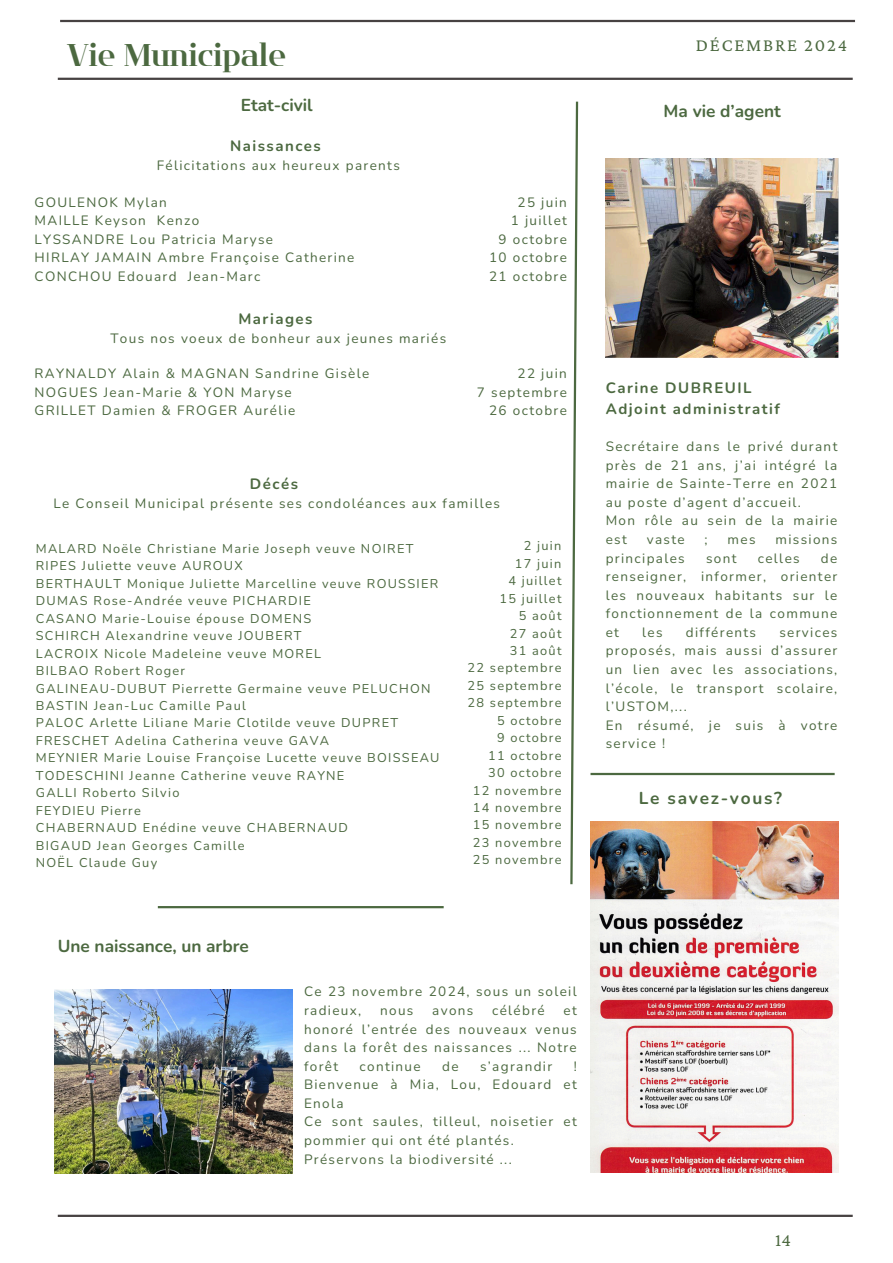
<style>
.page{position:relative;width:893px;height:1263px;background:#fff}
.page>*{position:absolute;margin:0;border:0;box-sizing:border-box;transform-origin:0 0}
.t1{font:31.35px "Flatory Serif 700";color:#4c6940}
.t2{font:18.75px "Crimson Pro";color:#4c6940}
.t3{font:18.38px "Crimson Pro";letter-spacing:.1em;color:#4c6940}
.t4{font:700 17.25px "Nunito";color:#4c6940}
.t5{font:700 17.25px "Nunito";letter-spacing:.1em;color:#4c6940}
.t6{font:700 15px/20.9px "Nunito";letter-spacing:.1em;color:#4c6940}
.t7{font:13.5px/18.6px "Nunito";letter-spacing:.1em;color:#4c6940}
.t8{font:12.75px "Nunito";letter-spacing:.1em;color:#4c6940}
</style>
<div class="page">
<hr style="left:58px;top:78px;width:794px;height:2px;background:#474242">
<hr style="left:58px;top:1215px;width:794px;height:2px;background:#474242">
<hr style="left:60px;top:20px;width:795px;height:2px;background:#474242">
<img style="left:54px;top:989px;width:239px;height:184px">
<svg style="left:570px;top:101px;width:9px;height:784px"></svg>
<img style="left:606px;top:159px;width:232px;height:199px">
<img style="left:590px;top:821px;width:248px;height:351px">
<hr style="left:158px;top:906px;width:286px;height:2px;background:#4c6940">
<hr style="left:590px;top:773px;width:244px;height:2px;background:#4c6940">
<h5 class="t1" style="left:67px;top:37px;width:221px">Vie Municipale</h5>
<h5 class="t3" style="left:696px;top:35px;width:153px">DÉCEMBRE 2024</h5>
<h1 class="t4" style="left:241px;top:93px;width:73px">Etat-civil</h1>
<h2 class="t6" style="left:230px;top:136px;width:92px">Naissances</h2>
<h2 class="t7" style="left:157px;top:157px;width:244px">Félicitations aux heureux parents</h2>
<p class="t7" style="left:35px;top:193px;width:321px">GOULENOK Mylan<br>MAILLE Keyson Kenzo<br>LYSSANDRE Lou Patricia Maryse<br>HIRLAY JAMAIN Ambre Françoise Catherine<br>CONCHOU Edouard Jean-Marc</p>
<p class="t7" style="left:489px;top:193px;width:79px;text-align:right">25 juin<br>1 juillet<br>9 octobre<br>10 octobre<br>21 octobre</p>
<p class="t6" style="left:238px;top:309px;width:76px">Mariages</p>
<p class="t7" style="left:110px;top:330px;width:337px">Tous nos voeux de bonheur aux jeunes mariés</p>
<p class="t7" style="left:35px;top:364px;width:336px">RAYNALDY Alain &amp; MAGNAN Sandrine Gisèle<br>NOGUES Jean-Marie &amp; YON Maryse<br>GRILLET Damien &amp; FROGER Aurélie</p>
<p class="t7" style="left:477px;top:364px;width:91px;text-align:right">22 juin<br>7 septembre<br>26 octobre</p>
<h3 class="t6" style="left:250px;top:473px;width:50px">Décés</h3>
<h3 class="t7" style="left:54px;top:494px;width:448px">Le Conseil Municipal présente ses condoléances aux familles</h3>
<p class="t8" style="left:36px;top:540px;width:379px">MALARD Noële Christiane Marie Joseph veuve NOIRET</p>
<p class="t8" style="left:36px;top:558px;width:208px">RIPES Juliette veuve AUROUX</p>
<p class="t8" style="left:36px;top:575px;width:404px">BERTHAULT Monique Juliette Marcelline veuve ROUSSIER</p>
<p class="t8" style="left:36px;top:592px;width:276px">DUMAS Rose-Andrée veuve PICHARDIE</p>
<p class="t8" style="left:36px;top:610px;width:277px">CASANO Marie-Louise épouse DOMENS</p>
<p class="t8" style="left:36px;top:627px;width:267px">SCHIRCH Alexandrine veuve JOUBERT</p>
<p class="t8" style="left:36px;top:645px;width:287px">LACROIX Nicole Madeleine veuve MOREL</p>
<p class="t8" style="left:36px;top:662px;width:151px">BILBAO Robert Roger</p>
<p class="t8" style="left:36px;top:680px;width:396px">GALINEAU-DUBUT Pierrette Germaine veuve PELUCHON</p>
<p class="t8" style="left:36px;top:697px;width:211px">BASTIN Jean-Luc Camille Paul</p>
<p class="t8" style="left:36px;top:714px;width:364px">PALOC Arlette Liliane Marie Clotilde veuve DUPRET</p>
<p class="t8" style="left:36px;top:732px;width:295px">FRESCHET Adelina Catherina veuve GAVA</p>
<p class="t8" style="left:36px;top:749px;width:405px">MEYNIER Marie Louise Françoise Lucette veuve BOISSEAU</p>
<p class="t8" style="left:36px;top:767px;width:310px">TODESCHINI Jeanne Catherine veuve RAYNE</p>
<p class="t8" style="left:36px;top:784px;width:145px">GALLI Roberto Silvio</p>
<p class="t8" style="left:36px;top:802px;width:107px">FEYDIEU Pierre</p>
<p class="t8" style="left:36px;top:819px;width:314px">CHABERNAUD Enédine veuve CHABERNAUD</p>
<p class="t8" style="left:36px;top:837px;width:210px">BIGAUD Jean Georges Camille</p>
<p class="t8" style="left:36px;top:854px;width:123px">NOËL Claude Guy</p>
<h5 class="t4" style="left:58px;top:935px;width:192px">Une naissance, un arbre</h5>
<p class="t8" style="left:524px;top:537px;width:39px">2 juin</p>
<p class="t8" style="left:515px;top:555px;width:48px">17 juin</p>
<p class="t8" style="left:508px;top:572px;width:55px">4 juillet</p>
<p class="t8" style="left:499px;top:590px;width:63px">15 juillet</p>
<p class="t8" style="left:519px;top:607px;width:44px">5 août</p>
<p class="t8" style="left:510px;top:625px;width:53px">27 août</p>
<p class="t8" style="left:510px;top:642px;width:53px">31 août</p>
<p class="t8" style="left:467px;top:660px;width:95px">22 septembre</p>
<p class="t8" style="left:467px;top:677px;width:95px">25 septembre</p>
<p class="t8" style="left:467px;top:694px;width:95px">28 septembre</p>
<p class="t8" style="left:497px;top:712px;width:66px">5 octobre</p>
<p class="t8" style="left:497px;top:729px;width:66px">9 octobre</p>
<p class="t8" style="left:488px;top:747px;width:75px">11 octobre</p>
<p class="t8" style="left:488px;top:764px;width:75px">30 octobre</p>
<p class="t8" style="left:473px;top:782px;width:90px">12 novembre</p>
<p class="t8" style="left:473px;top:799px;width:90px">14 novembre</p>
<p class="t8" style="left:473px;top:816px;width:90px">15 novembre</p>
<h3 class="t8" style="left:473px;top:834px;width:90px">23 novembre</h3>
<p class="t8" style="left:473px;top:851px;width:90px">25 novembre</p>
<h5 class="t7" style="left:304px;top:983px;width:274px">Ce 23 novembre 2024, sous un soleil radieux,</h5>
<h5 class="t7" style="left:380px;top:1001px;width:35px">nous</h5>
<h5 class="t7" style="left:432px;top:1001px;width:43px">avons</h5>
<h5 class="t7" style="left:492px;top:1001px;width:54px">célébré</h5>
<h5 class="t7" style="left:304px;top:1001px;width:274px;text-align:justify;text-indent:259px">et honoré l’entrée des nouveaux venus dans la forêt des naissances ... Notre forêt</h5>
<h5 class="t7" style="left:304px;top:1057px;width:274px;text-indent:270px">!<br>Bienvenue à Mia, Lou, Edouard et<br>Enola<br>Ce sont saules, tilleul, noisetier et pommier qui ont été plantés.<br>Préservons la biodiversité ...</h5>
<h5 class="t7" style="left:359px;top:1057px;width:63px">continue</h5>
<h5 class="t7" style="left:442px;top:1057px;width:18px">de</h5>
<h5 class="t7" style="left:480px;top:1057px;width:74px">s’agrandir</h5>
<h5 class="t4" style="left:663px;top:100px;width:119px">Ma vie d’agent</h5>
<h5 class="t6" style="left:606px;top:377px;width:176px">Carine DUBREUIL<br>Adjoint administratif</h5>
<h5 class="t7" style="left:606px;top:437px;width:233px">Secrétaire dans le privé durant près de 21 ans, j’ai intégré la mairie de Sainte-Terre en 2021 au poste d’agent d’accueil.<br>Mon rôle au sein de la mairie est</h5>
<h5 class="t7" style="left:647px;top:530px;width:39px">vaste</h5>
<h5 class="t7" style="left:704px;top:530px;width:5px">;</h5>
<h5 class="t7" style="left:727px;top:530px;width:29px">mes</h5>
<h5 class="t7" style="left:775px;top:530px;width:63px">missions</h5>
<h5 class="t7" style="left:606px;top:549px;width:81px">principales</h5>
<h5 class="t7" style="left:706px;top:549px;width:32px">sont</h5>
<h5 class="t7" style="left:758px;top:549px;width:43px">celles</h5>
<h5 class="t7" style="left:606px;top:549px;width:233px;text-align:justify;text-indent:215px">de renseigner, informer, orienter les nouveaux habitants sur le fonctionnement de la commune et</h5>
<h5 class="t7" style="left:642px;top:623px;width:22px">les</h5>
<h5 class="t7" style="left:686px;top:623px;width:72px">différents</h5>
<h5 class="t7" style="left:606px;top:623px;width:233px;text-indent:174px">services proposés, mais aussi d’assurer un lien avec les associations, l’école, le transport scolaire, l’USTOM,...<br>En résumé, je suis à votre service !</h5>
<h5 class="t5" style="left:638px;top:786px;width:145px">Le savez-vous?</h5>
<p class="t2" style="left:775px;top:1229px;width:17px">14</p>
</div>
